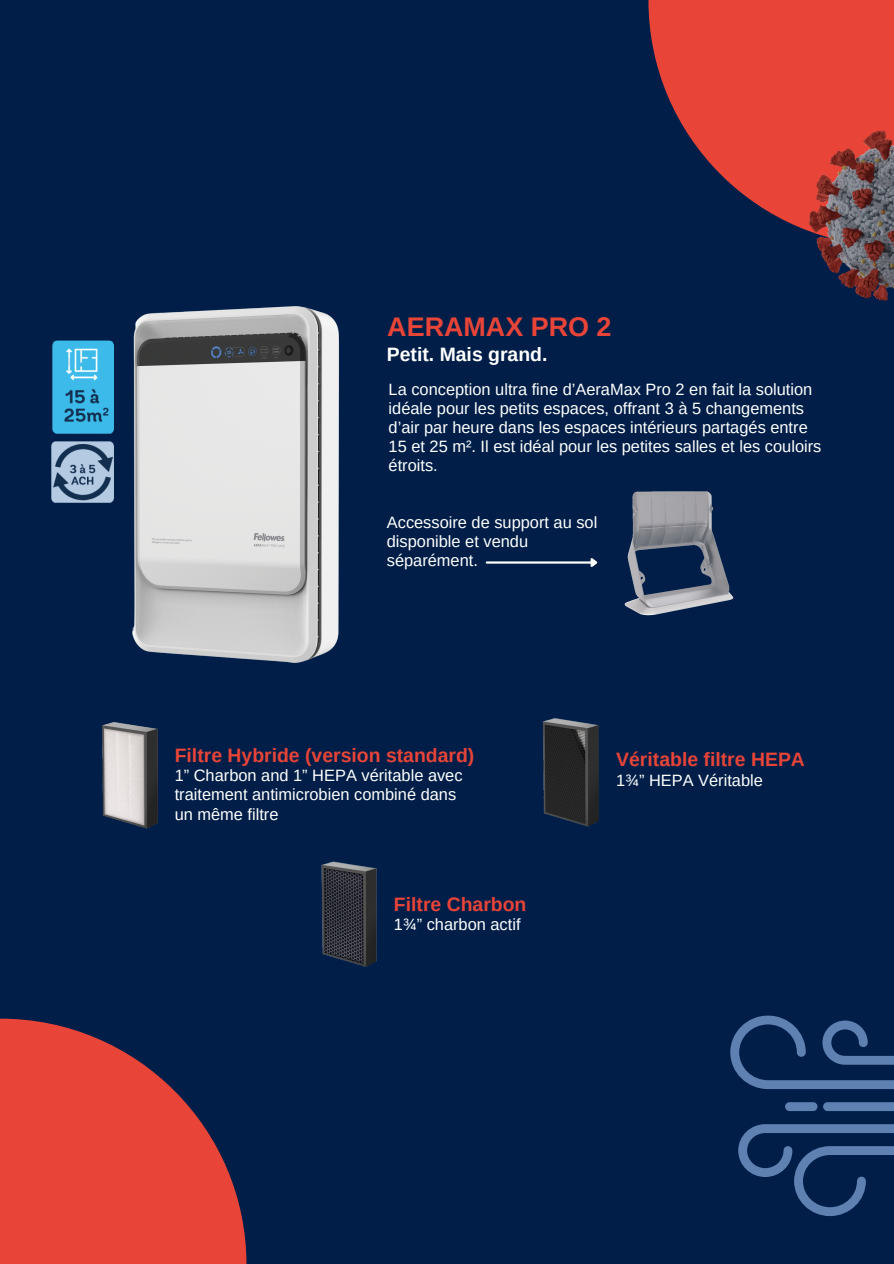
<style>
.page{position:relative;width:894px;height:1264px;background:#fff}
.page>*{position:absolute;margin:0;border:0;box-sizing:border-box;transform-origin:0 0}
.t1{font:700 26.85px "Arimo";color:#e84438}
.t2{font:700 19.35px "Arimo";color:#e84438}
.t3{font:700 19.35px "Arimo";color:#fff}
.t4{font:16.35px/19.2px "Arimo";color:#fff}
</style>
<div class="page">
<div style="left:0;top:0;width:893px;height:1263px;background:#001e47"></div>
<svg style="left:648px;top:0;width:245px;height:223px;fill:#e84438"></svg>
<svg style="left:0;top:1018px;width:246px;height:245px;fill:#e84438"></svg>
<img style="left:790px;top:113px;width:103px;height:188px">
<img style="left:102px;top:722px;width:56px;height:107px">
<img style="left:321px;top:861px;width:56px;height:106px">
<img style="left:542px;top:718px;width:57px;height:109px">
<svg style="left:730px;top:1015px;width:163px;height:200px"></svg>
<img style="left:51px;top:306px;width:288px;height:357px">
<img style="left:624px;top:491px;width:110px;height:125px">
<hr style="left:486px;top:561px;width:104px;height:2px;background:#fff">
<svg style="left:588px;top:558px;width:10px;height:9px"></svg>
<p class="t1" style="left:387px;top:312px;width:226px">AERAMAX PRO 2</p>
<p class="t3" style="left:387px;top:344px;width:162px">Petit. Mais grand.</p>
<p class="t4" style="left:388px;top:379px;width:434px">La conception ultra fine d’AeraMax Pro 2 en fait la solution idéale pour les petits espaces, offrant 3 à 5 changements d’air par heure dans les espaces intérieurs partagés entre 15 et 25 m². Il est idéal pour les petites salles et les couloirs étroits.</p>
<p class="t4" style="left:387px;top:513px;width:212px">Accessoire de support au sol disponible et vendu séparément.</p>
<p class="t2" style="left:175px;top:744px;width:301px">Filtre Hybride (version standard)</p>
<p class="t4" style="left:175px;top:766px;width:289px">1” Charbon and 1” HEPA véritable avec traitement antimicrobien combiné dans un même filtre</p>
<p class="t2" style="left:394px;top:893px;width:134px">Filtre Charbon</p>
<p class="t4" style="left:394px;top:914px;width:128px">1¾” charbon actif</p>
<p class="t2" style="left:616px;top:748px;width:190px">Véritable filtre HEPA</p>
<p class="t4" style="left:616px;top:770px;width:148px">1¾” HEPA Véritable</p>
</div>
